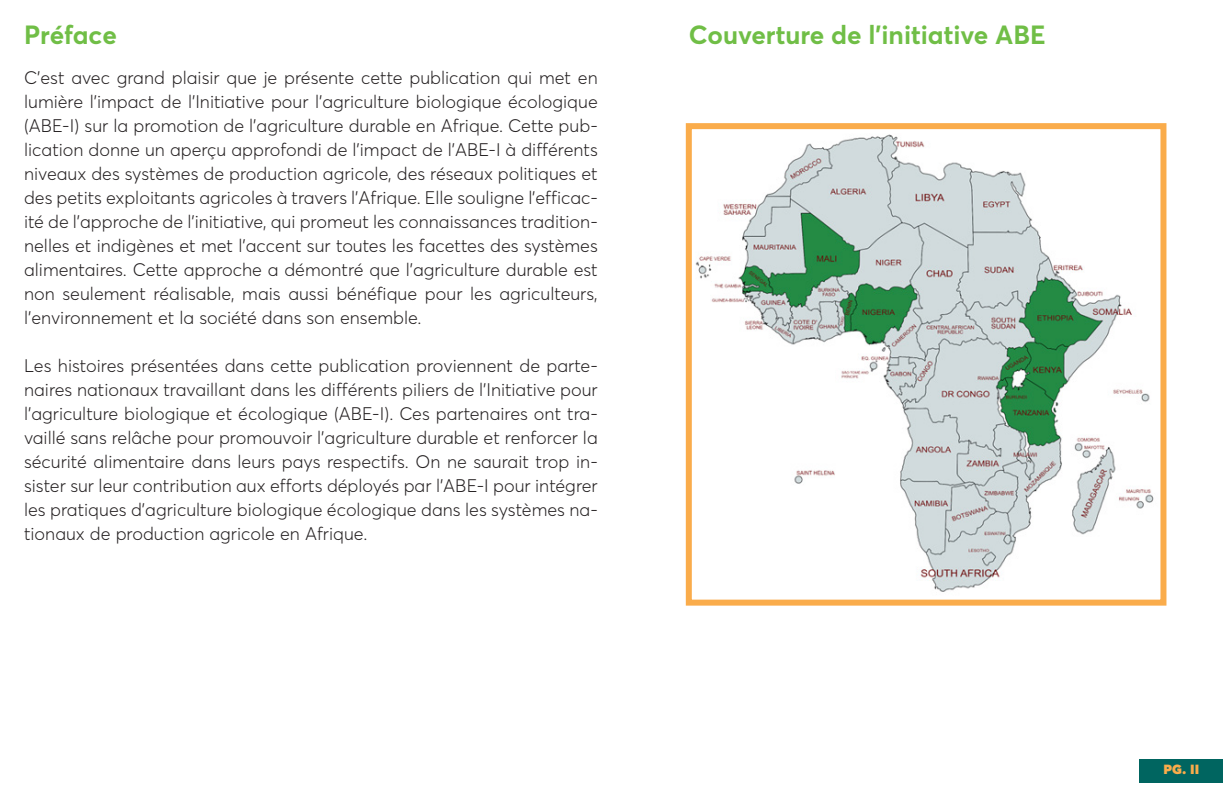
<style>
.page{position:relative;width:1224px;height:792px;background:#fff}
.page>*{position:absolute;margin:0;border:0;box-sizing:border-box;transform-origin:0 0}
.Subheading{font:700 26px "Averta";color:#70be46}
.t1{font:300 18px/24px "Averta";color:#231f20;text-align:justify}
.t2{font:900 16px "Averta";color:#faac4b}
</style>
<div class="page">
<div style="left:1139px;top:759px;width:84px;height:24px;background:#006560"></div>
<img style="left:695px;top:134px;width:459px;height:458px">
<div style="left:686px;top:123px;width:480px;height:483px;border:6px solid #faac4b"></div>
<p class="Subheading" style="left:24px;top:18px;width:94px">Préface</p>
<p class="Subheading" style="left:689px;top:18px;width:358px">Couverture de l’initiative ABE</p>
<p class="t1" style="left:24px;top:65px;width:575px">C’est avec grand plaisir que je présente cette publication qui met en lumière l’impact de l’Initiative pour l’agriculture biologique écologique (ABE-I) sur la promotion de l’agriculture durable en Afrique. Cette pub&shy;lication donne un aperçu approfondi de l’impact de l’ABE-I à différents niveaux des systèmes de production agricole, des réseaux politiques et des petits exploitants agricoles à travers l’Afrique. Elle souligne l’efficac&shy;ité de l’approche de l’initiative, qui promeut les connaissances tradition&shy;nelles et indigènes et met l’accent sur toutes les facettes des systèmes alimentaires. Cette approche a démontré que l’agriculture durable est non seulement réalisable, mais aussi bénéfique pour les agriculteurs, l’environnement et la société dans son ensemble.</p>
<p class="t1" style="left:24px;top:353px;width:575px">Les histoires présentées dans cette publication proviennent de parte&shy;naires nationaux travaillant dans les différents piliers de l’Initiative pour l’agriculture biologique et écologique (ABE-I). Ces partenaires ont tra&shy;vaillé sans relâche pour promouvoir l’agriculture durable et renforcer la sécurité alimentaire dans leurs pays respectifs. On ne saurait trop in&shy;sister sur leur contribution aux efforts déployés par l’ABE-I pour intégrer les pratiques d’agriculture biologique écologique dans les systèmes na&shy;tionaux de production agricole en Afrique.</p>
<p class="t2" style="left:1164px;top:758px;width:37px">pg. ii</p>
</div>
